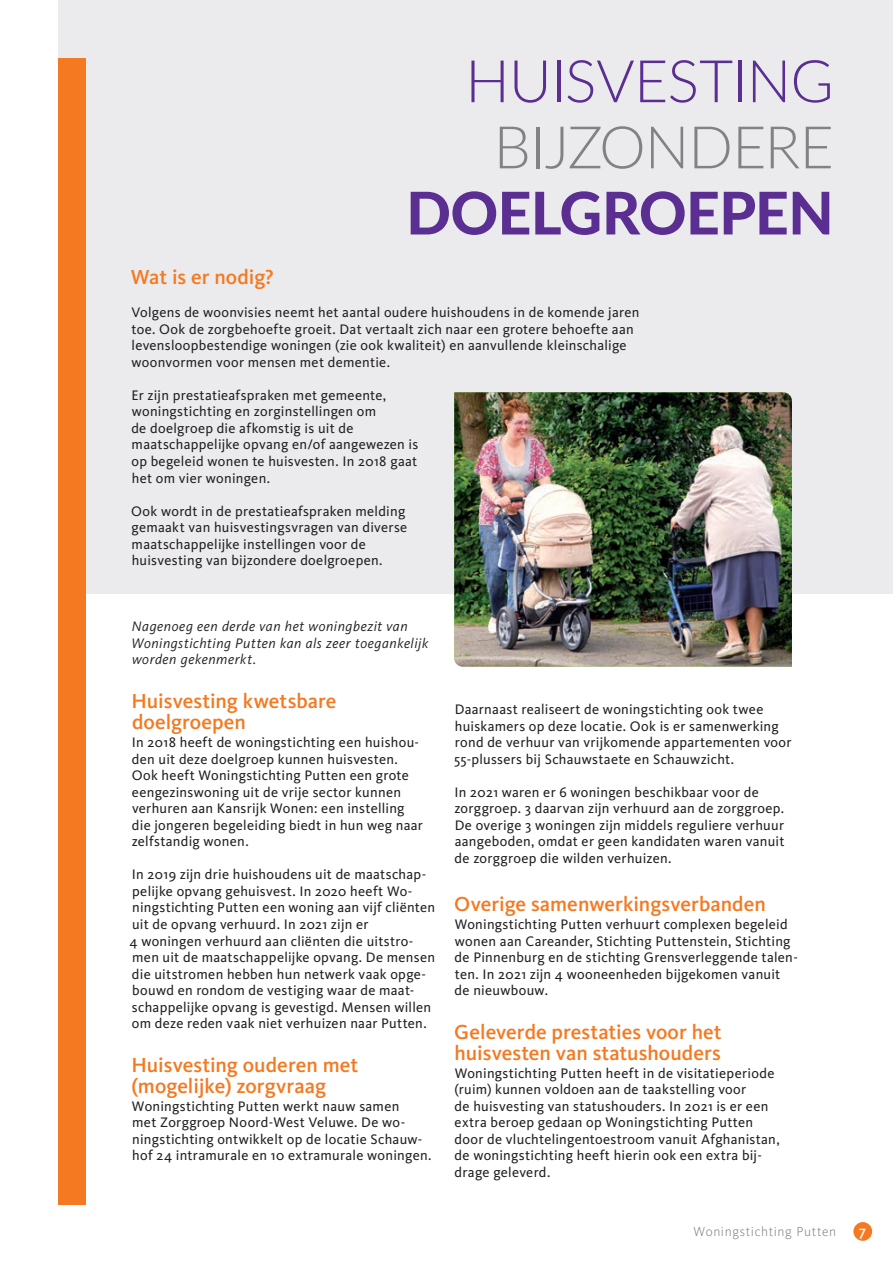
<style>
.page{position:relative;width:893px;height:1263px;background:#fff}
.page>*{position:absolute;margin:0;border:0;box-sizing:border-box;transform-origin:0 0}
.t1{font:300 58.8px "Lato";letter-spacing:-.01em;color:#5b2e91}
.t2{font:800 58.8px "Lato";letter-spacing:-.01em;color:#5b2e91}
.t3{font:300 58.8px "Lato";letter-spacing:-.015em;color:#808285}
.t4{font:500 21px/21px "Kievit Pro";color:#f47921}
.t5{font:500 15px "Kievit Pro";color:#fff}
.t6{font:14.25px/16.5px "Kievit Pro";letter-spacing:.02em;color:#231f20}
.t7{font:italic 14.25px/16.5px "Kievit Pro";letter-spacing:.04em;color:#231f20}
.t8{font:300 13.5px "Kievit Pro";letter-spacing:.045em;color:#808285}
</style>
<div class="page">
<div style="left:58px;top:0;width:835px;height:593px;background:#e6e7e9"></div>
<div style="left:58px;top:58px;width:28px;height:1146px;background:#f47921"></div>
<img style="left:454px;top:392px;width:338px;height:275px">
<div style="left:853px;top:1222px;width:19px;height:19px;background:#f47921;border-radius:50%"></div>
<h2 class="t4" style="left:131px;top:266px;width:144px">Wat is er nodig?</h2>
<h1 class="t1" style="left:465px;top:40px;width:370px">HUISVESTING</h1>
<h1 class="t3" style="left:494px;top:106px;width:342px">BIJZONDERE</h1>
<h1 class="t2" style="left:406px;top:169px;width:429px">DOELGROEPEN</h1>
<p class="t6" style="left:132px;top:304px;width:509px">Volgens de woonvisies neemt het aantal oudere huishoudens in de komende jaren toe. Ook de zorgbehoefte groeit. Dat vertaalt zich naar een grotere behoefte aan levensloopbestendige woningen (zie ook kwaliteit) en aanvullende kleinschalige woonvormen voor mensen met dementie.</p>
<p class="t6" style="left:131px;top:387px;width:288px">Er zijn prestatieafspraken met gemeente, woningstichting en zorginstellingen om<br>de doelgroep die afkomstig is uit de maatschappelijke opvang en/of aangewezen is op begeleid wonen te huisvesten. In 2018 gaat het om vier woningen.</p>
<p class="t6" style="left:131px;top:502px;width:278px">Ook wordt in de prestatieafspraken melding gemaakt van huisvestingsvragen van diverse maatschappelijke instellingen voor de huisvesting van bijzondere doelgroepen.</p>
<p class="t7" style="left:132px;top:618px;width:298px">Nagenoeg een derde van het woningbezit van<br>Woningstichting Putten kan als zeer toegankelijk worden gekenmerkt.</p>
<h2 class="t4" style="left:131px;top:690px;width:207px">Huisvesting kwetsbare doelgroepen</h2>
<p class="t6" style="left:132px;top:734px;width:293px">In 2018 heeft de woningstichting een huishou&shy;den uit deze doelgroep kunnen huisvesten.<br>Ook heeft Woningstichting Putten een grote eengezinswoning uit de vrije sector kunnen verhuren aan Kansrijk Wonen: een instelling die jongeren begeleiding biedt in hun weg naar zelfstandig wonen.</p>
<p class="t6" style="left:130px;top:866px;width:307px">In 2019 zijn drie huishoudens uit de maatschap&shy;pelijke opvang gehuisvest. In 2020 heeft Wo&shy;ningstichting Putten een woning aan vijf cliënten uit de opvang verhuurd. In 2021 zijn er<br>4 woningen verhuurd aan cliënten die uitstro&shy;men uit de maatschappelijke opvang. De mensen die uitstromen hebben hun netwerk vaak opge&shy;bouwd en rondom de vestiging waar de maat&shy;schappelijke opvang is gevestigd. Mensen willen om deze reden vaak niet verhuizen naar Putten.</p>
<h2 class="t4" style="left:131px;top:1054px;width:228px">Huisvesting ouderen met (mogelijke) zorgvraag</h2>
<p class="t6" style="left:132px;top:1098px;width:301px">Woningstichting Putten werkt nauw samen<br>met Zorggroep Noord-West Veluwe. De wo&shy;ningstichting ontwikkelt op de locatie Schauw&shy;hof 24 intramurale en 10 extramurale woningen.</p>
<p class="t6" style="left:454px;top:701px;width:339px">Daarnaast realiseert de woningstichting ook twee huiskamers op deze locatie. Ook is er samenwerking rond de verhuur van vrijkomende appartementen voor 55-plussers bij Schauwstaete en Schauwzicht.</p>
<p class="t6" style="left:454px;top:783px;width:332px">In 2021 waren er 6 woningen beschikbaar voor de zorggroep. 3 daarvan zijn verhuurd aan de zorggroep.<br>De overige 3 woningen zijn middels reguliere verhuur aangeboden, omdat er geen kandidaten waren vanuit de zorggroep die wilden verhuizen.</p>
<h2 class="t4" style="left:454px;top:893px;width:313px">Overige samenwerkingsverbanden</h2>
<p class="t6" style="left:455px;top:916px;width:345px">Woningstichting Putten verhuurt complexen begeleid wonen aan Careander, Stichting Puttenstein, Stichting de Pinnenburg en de stichting Grensverleggende talen&shy;ten. In 2021 zijn 4 wooneenheden bijgekomen vanuit de nieuwbouw.</p>
<h2 class="t4" style="left:454px;top:1021px;width:269px">Geleverde prestaties voor het huisvesten van statushouders</h2>
<p class="t6" style="left:454px;top:1065px;width:327px">Woningstichting Putten heeft in de visitatieperiode (ruim) kunnen voldoen aan de taakstelling voor<br>de huisvesting van statushouders. In 2021 is er een extra beroep gedaan op Woningstichting Putten door de vluchtelingentoestroom vanuit Afghanistan, de woningstichting heeft hierin ook een extra bij&shy;drage geleverd.</p>
<p class="t8" style="left:693px;top:1223px;width:144px">Woningstichting Putten</p>
<p class="t5" style="left:859px;top:1222px;width:8px">7</p>
</div>
